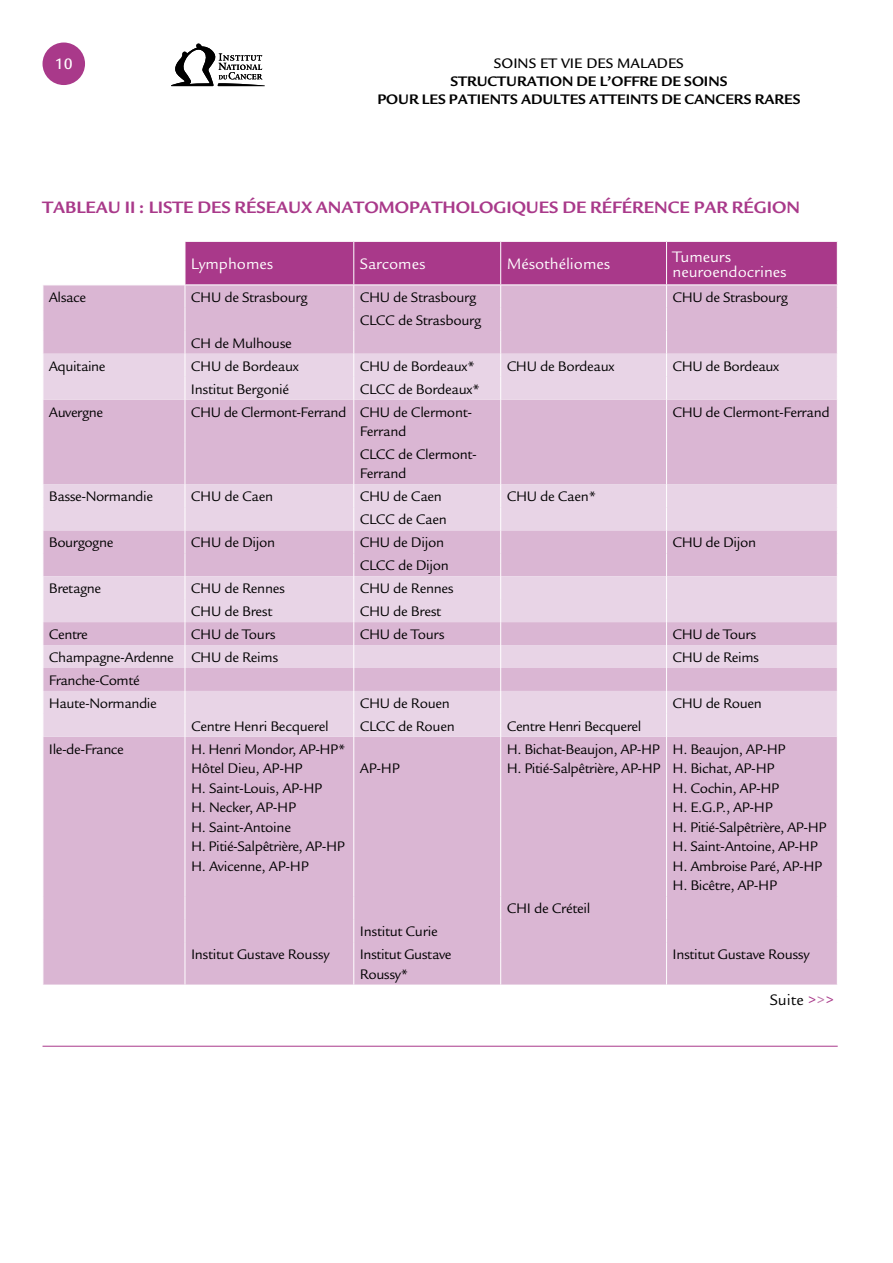
<style>
.page{position:relative;width:893px;height:1263px;background:#fff}
.page>*{position:absolute;margin:0;border:0;box-sizing:border-box;transform-origin:0 0}
.t1{font:700 18px "Legacy San ITC";color:#a9398a}
.t2{font:16.5px/15px "Legacy San ITC";color:#fff}
.t3{font:16.5px "Legacy San ITC";color:#000}
.t4{font:500 16.5px "Legacy Sans";color:#fff}
.t5{font:15px/19.5px "Legacy San ITC";letter-spacing:-.025em;color:#000}
.t6{font:700 15px "Legacy San ITC";color:#000}
.t7{font:500 15px "Legacy San ITC";color:#000}
.s1{color:#a9398a}
.s2{color:#bc6fa7}
</style>
<div class="page">
<div style="left:43px;top:43px;width:42px;height:42px;background:#a9398a;border-radius:50%"></div>
<hr style="left:43px;top:1046px;width:795px;height:1px;background:#a9398a">
<svg style="left:171px;top:44px;width:94px;height:42px"></svg>
<div style="left:44px;top:286px;width:793px;height:698px;background:#dab6d3"></div>
<svg style="left:44px;top:354px;width:793px;height:383px;background:#e0c4dc"></svg>
<svg style="left:43px;top:285px;width:1px;height:115px"></svg>
<svg style="left:185px;top:242px;width:652px;height:158px;background:#d19ec5"></svg>
<hr style="left:185px;top:400px;width:1px;height:42px;background:#fff">
<hr style="left:353px;top:400px;width:1px;height:42px;background:#fff">
<hr style="left:500px;top:400px;width:1px;height:42px;background:#fff">
<hr style="left:666px;top:400px;width:1px;height:42px;background:#fff">
<hr style="left:185px;top:442px;width:1px;height:42px;background:#fff">
<hr style="left:353px;top:442px;width:1px;height:42px;background:#fff">
<hr style="left:500px;top:442px;width:1px;height:42px;background:#fff">
<hr style="left:666px;top:442px;width:1px;height:42px;background:#fff">
<svg style="left:43px;top:484px;width:1px;height:253px"></svg>
<svg style="left:185px;top:484px;width:1px;height:253px"></svg>
<svg style="left:353px;top:484px;width:1px;height:253px"></svg>
<svg style="left:500px;top:484px;width:1px;height:253px"></svg>
<svg style="left:666px;top:484px;width:1px;height:253px"></svg>
<hr style="left:185px;top:737px;width:1px;height:159px;background:#fff">
<hr style="left:353px;top:737px;width:1px;height:159px;background:#fff">
<hr style="left:500px;top:737px;width:1px;height:159px;background:#fff">
<hr style="left:666px;top:737px;width:1px;height:159px;background:#fff">
<svg style="left:43px;top:896px;width:1px;height:46px"></svg>
<svg style="left:185px;top:896px;width:1px;height:46px"></svg>
<svg style="left:353px;top:896px;width:1px;height:46px"></svg>
<svg style="left:500px;top:896px;width:1px;height:46px"></svg>
<svg style="left:666px;top:896px;width:1px;height:46px"></svg>
<hr style="left:185px;top:942px;width:1px;height:42px;background:#fff">
<hr style="left:353px;top:942px;width:1px;height:42px;background:#fff">
<hr style="left:500px;top:942px;width:1px;height:42px;background:#fff">
<hr style="left:666px;top:942px;width:1px;height:42px;background:#fff">
<hr style="left:185px;top:242px;width:1px;height:43px;background:#fff">
<hr style="left:353px;top:242px;width:1px;height:43px;background:#fff">
<hr style="left:500px;top:242px;width:1px;height:43px;background:#fff">
<hr style="left:666px;top:242px;width:1px;height:43px;background:#fff">
<p class="t4" style="left:55px;top:54px;width:19px">10</p>
<p class="t7" style="left:494px;top:55px;width:191px">SOINS ET VIE DES MALADES</p>
<p class="t6" style="left:450px;top:72px;width:252px">STRUCTURATION DE L’OFFRE DE SOINS</p>
<p class="t6" style="left:377px;top:90px;width:21px">POUR</p>
<p class="t6" style="left:422px;top:90px;width:110px">LES PATIENTS ADULTE</p>
<p class="t6" style="left:578px;top:90px;width:21px">S ATTEINT</p>
<p class="t6" style="left:650px;top:90px;width:45px">S DE CANCER</p>
<p class="t6" style="left:744px;top:90px;width:22px">S RARE</p>
<p class="t6" style="left:793px;top:90px;width:9px">S</p>
<p class="t1" style="left:43px;top:197px;width:759px">TABLEAU II : LISTE DES RÉSEAUX ANATOMOPATHOLOGIQUES DE RÉFÉRENCE PAR RÉGION</p>
<p class="t2" style="left:191px;top:257px;width:84px">Lymphomes</p>
<p class="t2" style="left:360px;top:257px;width:67px">Sarcomes</p>
<p class="t2" style="left:507px;top:257px;width:105px">Mésothéliomes</p>
<p class="t2" style="left:672px;top:249px;width:116px">Tumeurs neuroendocrines</p>
<p class="t5" style="left:49px;top:287px;width:39px">Alsace</p>
<p class="t5" style="left:191px;top:287px;width:118px">CHU de Strasbourg</p>
<p class="t5" style="left:360px;top:287px;width:118px">CHU de Strasbourg</p>
<p class="t5" style="left:673px;top:287px;width:117px">CHU de Strasbourg</p>
<p class="t5" style="left:360px;top:310px;width:123px">CLCC de Strasbourg</p>
<p class="t5" style="left:191px;top:333px;width:102px">CH de Mulhouse</p>
<p class="t5" style="left:49px;top:356px;width:58px">Aquitaine</p>
<p class="t5" style="left:191px;top:356px;width:109px">CHU de Bordeaux</p>
<p class="t5" style="left:360px;top:356px;width:117px">CHU de Bordeaux*</p>
<p class="t5" style="left:507px;top:356px;width:109px">CHU de Bordeaux</p>
<p class="t5" style="left:673px;top:356px;width:108px">CHU de Bordeaux</p>
<p class="t5" style="left:191px;top:379px;width:100px">Institut Bergonié</p>
<p class="t5" style="left:360px;top:379px;width:122px">CLCC de Bordeaux*</p>
<p class="t5" style="left:49px;top:402px;width:56px">Auvergne</p>
<p class="t5" style="left:360px;top:402px;width:114px;text-indent:-169px">CHU de Clermont-Ferrand CHU de Clermont-<br>Ferrand</p>
<p class="t5" style="left:673px;top:402px;width:159px">CHU de Clermont-Ferrand</p>
<p class="t5" style="left:360px;top:445px;width:119px">CLCC de Clermont-<br>Ferrand</p>
<p class="t5" style="left:49px;top:487px;width:106px">Basse-Normandie</p>
<p class="t5" style="left:191px;top:487px;width:84px">CHU de Caen</p>
<p class="t5" style="left:360px;top:487px;width:84px">CHU de Caen</p>
<p class="t5" style="left:507px;top:487px;width:91px">CHU de Caen*</p>
<p class="t5" style="left:360px;top:510px;width:88px">CLCC de Caen</p>
<p class="t5" style="left:49px;top:533px;width:66px">Bourgogne</p>
<p class="t5" style="left:191px;top:533px;width:86px">CHU de Dijon</p>
<p class="t5" style="left:360px;top:533px;width:86px">CHU de Dijon</p>
<p class="t5" style="left:673px;top:533px;width:85px">CHU de Dijon</p>
<p class="t5" style="left:360px;top:556px;width:91px">CLCC de Dijon</p>
<p class="t5" style="left:49px;top:579px;width:54px">Bretagne</p>
<p class="t5" style="left:191px;top:579px;width:96px">CHU de Rennes</p>
<p class="t5" style="left:360px;top:579px;width:96px">CHU de Rennes</p>
<p class="t5" style="left:191px;top:602px;width:83px">CHU de Brest</p>
<p class="t5" style="left:360px;top:602px;width:83px">CHU de Brest</p>
<p class="t5" style="left:49px;top:625px;width:40px">Centre</p>
<p class="t5" style="left:191px;top:625px;width:86px">CHU de Tours</p>
<p class="t5" style="left:360px;top:625px;width:86px">CHU de Tours</p>
<p class="t5" style="left:673px;top:625px;width:85px">CHU de Tours</p>
<p class="t5" style="left:49px;top:648px;width:231px">Champagne-Ardenne CHU de Reims</p>
<p class="t5" style="left:673px;top:648px;width:88px">CHU de Reims</p>
<p class="t5" style="left:49px;top:669px;width:109px;line-height:23px">Franche-Comté<br>Haute-Normandie</p>
<p class="t5" style="left:360px;top:693px;width:92px">CHU de Rouen</p>
<p class="t5" style="left:673px;top:693px;width:91px">CHU de Rouen</p>
<p class="t5" style="left:191px;top:716px;width:139px">Centre Henri Becquerel</p>
<p class="t5" style="left:360px;top:716px;width:96px">CLCC de Rouen</p>
<p class="t5" style="left:507px;top:716px;width:136px">Centre Henri Becquerel</p>
<p class="t5" style="left:49px;top:739px;width:76px">Ile-de-France</p>
<p class="t5" style="left:191px;top:739px;width:156px">H. Henri Mondor, AP-HP*<br>Hôtel Dieu, AP-HP<br>H. Saint-Louis, AP-HP<br>H. Necker, AP-HP<br>H. Saint-Antoine<br>H. Pitié-Salpêtrière, AP-HP<br>H. Avicenne, AP-HP</p>
<p class="t5" style="left:360px;top:759px;width:41px">AP-HP</p>
<p class="t5" style="left:360px;top:922px;width:79px">Institut Curie</p>
<p class="t5" style="left:507px;top:739px;width:155px">H. Bichat-Beaujon, AP-HP<br>H. Pitié-Salpêtrière, AP-HP</p>
<p class="t5" style="left:673px;top:739px;width:155px">H. Beaujon, AP-HP<br>H. Bichat, AP-HP<br>H. Cochin, AP-HP<br>H. E.G.P., AP-HP<br>H. Pitié-Salpêtrière, AP-HP<br>H. Saint-Antoine, AP-HP<br>H. Ambroise Paré, AP-HP<br>H. Bicêtre, AP-HP</p>
<p class="t5" style="left:507px;top:899px;width:85px">CHI de Créteil</p>
<p class="t5" style="left:191px;top:945px;width:140px">Institut Gustave Roussy</p>
<p class="t5" style="left:360px;top:945px;width:93px">Institut Gustave<br>Roussy*</p>
<p class="t5" style="left:673px;top:945px;width:138px">Institut Gustave Roussy</p>
<p class="t3" style="left:770px;top:990px;width:66px">Suite <span class="s1">&gt;</span><span class="s2">&gt;</span><span class="s1">&gt;</span></p>
</div>
